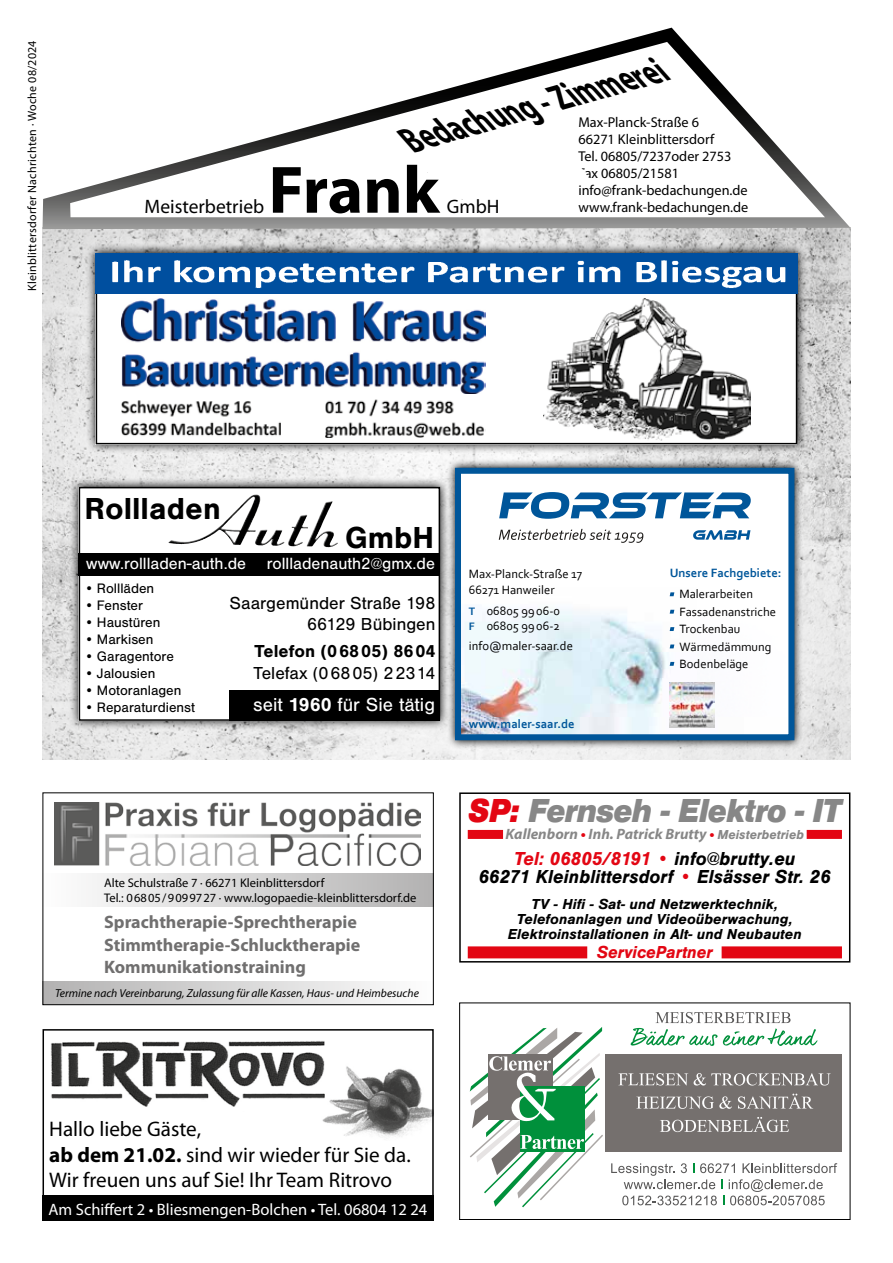
<style>
.page{position:relative;width:893px;height:1263px;background:#fff}
.page>*{position:absolute;margin:0;border:0;box-sizing:border-box;transform-origin:0 0}
.t1{font:700 67.5px "Myriad Pro";letter-spacing:-.005em;color:#000}
.t2{font:italic 700 37.8px "Myriad";color:#000;scale:.71 1}
.t3{font:italic 900 34.5px "Sans";letter-spacing:-.02em;color:#878787;scale:.93 1}
.t4{font:700 31.5px "Sans";color:#000}
.t5{font:21.15px/25.3px "Myriad Pro";color:#000}
.t6{font:italic 700 19.5px/18px "Sans";color:#000;text-align:center;scale:.96 1}
.t7{font:19.5px "Sans";color:#fff}
.t8{font:19.5px "Myriad Pro";color:#000}
.t9{font:700 18px/22.5px "Myriad Pro";color:#706f6f}
.t10{font:18px/21.6px "Sans";color:#000;text-align:right}
.t11{font:700 18px "Sans";letter-spacing:.005em;color:#000}
.t12{font:italic 700 18px "Sans";letter-spacing:-.01em;color:#e30613;scale:.96 1}
.t13{font:16.8px "Sans";color:#fff}
.t14{font:16.5px "Myriad Pro";color:#fff}
.t15{font:italic 700 15px/15px "Sans";color:#000;text-align:center}
.t16{font:italic 700 15px "Myriad Pro";color:#878787}
.t17{font:14.25px/17.1px "Myriad Pro";color:#000}
.t18{font:14.25px "Sans";color:#000}
.t19{font:12.6px/17.4px "Corbel";color:#000}
.t20{font:700 12.6px "Corbel";color:#00569a}
.t21{font:12.45px/15px "Myriad Pro";color:#000}
.t22{font:12px "Myriad Pro";letter-spacing:.02em;color:#000}
.t23{font:italic 11.55px "Myriad Pro";color:#000}
.s1{font-weight:700}
.s2{font-weight:700;font-size:11.25px;color:#00569a}
.s3{color:#e30613}
.s4{font-family:"Sans";font-size:13.5px}
</style>
<div class="page">
<img style="left:43px;top:229px;width:807px;height:530px">
<svg style="left:43px;top:28px;width:807px;height:201px"></svg>
<svg style="left:70px;top:42px;width:755px;height:175px"></svg>
<svg style="left:86px;top:244px;width:721px;height:210px;background:#b1b1b1"></svg>
<div style="left:96px;top:253px;width:701px;height:191px;background:#fff"></div>
<img style="left:326px;top:399px;width:160px;height:39px">
<img style="left:121px;top:401px;width:160px;height:35px">
<img style="left:543px;top:298px;width:207px;height:142px">
<img style="left:121px;top:298px;width:365px;height:96px">
<div style="left:96px;top:253px;width:701px;height:191px;border:2px solid #000"></div>
<img style="left:96px;top:253px;width:701px;height:40px">
<svg style="left:69px;top:478px;width:378px;height:252px;background:#b6b6b6"></svg>
<div style="left:79px;top:487px;width:361px;height:234px;background:#fff"></div>
<div style="left:79px;top:487px;width:361px;height:234px;border:2px solid #000"></div>
<img style="left:204px;top:494px;width:51px;height:43px">
<div style="left:79px;top:553px;width:361px;height:23px;background:#000"></div>
<div style="left:230px;top:690px;width:210px;height:31px;background:#000"></div>
<svg style="left:447px;top:459px;width:356px;height:290px;background:#b4b7b8"></svg>
<div style="left:458px;top:471px;width:333px;height:266px;background:#fff"></div>
<svg style="left:462px;top:492px;width:289px;height:241px"></svg>
<img style="left:670px;top:683px;width:44px;height:44px">
<div style="left:455px;top:468px;width:339px;height:272px;border:6px solid #00569a"></div>
<svg style="left:416px;top:130px;width:175px;height:82px"></svg>
<div style="left:605px;top:1054px;width:237px;height:98px;background:#75706e"></div>
<svg style="left:611px;top:1163px;width:226px;height:42px"></svg>
<svg style="left:660px;top:1117px;width:129px;height:15px"></svg>
<svg style="left:636px;top:1096px;width:96px;height:13px"></svg>
<svg style="left:738px;top:1093px;width:75px;height:16px"></svg>
<svg style="left:618px;top:1073px;width:70px;height:12px"></svg>
<svg style="left:694px;top:1073px;width:137px;height:12px"></svg>
<svg style="left:631px;top:1012px;width:186px;height:34px"></svg>
<svg style="left:469px;top:1027px;width:134px;height:181px"></svg>
<div style="left:459px;top:1002px;width:391px;height:218px;border:1px solid #000"></div>
<div style="left:807px;top:830px;width:35px;height:9px;background:#e30613"></div>
<div style="left:468px;top:830px;width:35px;height:9px;background:#e30613"></div>
<div style="left:468px;top:946px;width:119px;height:12px;background:#e30613"></div>
<div style="left:722px;top:946px;width:120px;height:12px;background:#e30613"></div>
<div style="left:459px;top:792px;width:391px;height:170px;border:2px solid #000"></div>
<img style="left:322px;top:1066px;width:109px;height:71px">
<div style="left:43px;top:1195px;width:391px;height:25px;background:#000"></div>
<img style="left:51px;top:1041px;width:274px;height:71px">
<div style="left:43px;top:1029px;width:391px;height:191px;border:2px solid #000"></div>
<div style="left:43px;top:873px;width:391px;height:34px;background:linear-gradient(to right,#fefefe,#b3b2b2)"></div>
<div style="left:43px;top:981px;width:391px;height:24px;background:linear-gradient(to right,#b3b2b2,#fefefe)"></div>
<div style="left:43px;top:792px;width:391px;height:213px;border:1px solid #000"></div>
<img style="left:55px;top:803px;width:366px;height:62px">
<p class="t22" style="left:25px;top:291px;width:252px;rotate:-90deg">Kleinblittersdorfer Nachrichten · Woche 08/2024</p>
<h3 class="t8" style="left:145px;top:195px;width:121px">Meisterbetrieb</h3>
<h2 class="t2" style="left:404px;top:122px;width:382px;rotate:-16deg">Bedachung - Zimmerei</h2>
<p class="t17" style="left:578px;top:113px;width:171px">Max-Planck-Straße 6<br>66271 Kleinblittersdorf<br>Tel. 06805/7237oder 2753<br>Fax 06805/21581 info@frank-bedachungen.de www.frank-bedachungen.de</p>
<h1 class="t1" style="left:268px;top:146px;width:172px">Frank</h1>
<h3 class="t8" style="left:447px;top:195px;width:54px">GmbH</h3>
<h3 class="t4" style="left:85px;top:491px;width:138px">Rollladen</h3>
<h3 class="t4" style="left:345px;top:519px;width:91px">GmbH</h3>
<h3 class="t13" style="left:86px;top:554px;width:350px">www.rollladen-auth.de rollladenauth2@gmx.de</h3>
<p class="t18" style="left:85px;top:580px;width:71px">• Rollläden</p>
<p class="t18" style="left:85px;top:597px;width:60px">• Fenster</p>
<p class="t18" style="left:85px;top:614px;width:77px">• Haustüren</p>
<p class="t18" style="left:85px;top:631px;width:70px">• Markisen</p>
<p class="t18" style="left:85px;top:648px;width:91px">• Garagentore</p>
<p class="t18" style="left:85px;top:666px;width:72px">• Jalousien</p>
<p class="t18" style="left:85px;top:683px;width:98px">• Motoranlagen</p>
<p class="t18" style="left:85px;top:700px;width:112px">• Reparaturdienst</p>
<h3 class="t10" style="left:230px;top:592px;width:207px">Saargemünder Straße 198<br>66129 Bübingen</h3>
<h3 class="t11" style="left:254px;top:641px;width:183px">Telefon (06805) 8604</h3>
<h3 class="t10" style="left:253px;top:662px;width:183px">Telefax (06805) 22314</h3>
<h3 class="t7" style="left:253px;top:694px;width:183px">seit <span class="s1">1960</span> für Sie tätig</h3>
<p class="t21" style="left:104px;top:875px;width:314px">Alte Schulstraße 7 · 66271 Kleinblittersdorf<br>Tel.: 06805/9099727 · www.logopaedie-kleinblittersdorf.de</p>
<h3 class="t9" style="left:104px;top:910px;width:258px">Sprachtherapie-Sprechtherapie<br>Stimmtherapie-Schlucktherapie<br>Kommunikationstraining</h3>
<p class="t23" style="left:55px;top:986px;width:365px">Termine nach Vereinbarung, Zulassung für alle Kassen, Haus- und Heimbesuche</p>
<p class="t19" style="left:469px;top:565px;width:115px;line-height:16.2px">Max-Planck-Straße 17<br>66271 Hanweiler</p>
<p class="t19" style="left:469px;top:603px;width:93px;line-height:15.1px"><span class="s2">T</span> 06805 99 06-0<br><span class="s2">F</span> 06805 99 06-2</p>
<p class="t19" style="left:469px;top:637px;width:106px">info@maler-saar.de</p>
<p class="t20" style="left:469px;top:715px;width:107px">www.maler-saar.de</p>
<p class="t20" style="left:670px;top:565px;width:113px">Unsere Fachgebiete:</p>
<p class="t19" style="left:679px;top:585px;width:98px">Malerarbeiten<br>Fassadenanstriche<br>Trockenbau<br>Wärmedämmung<br>Bodenbeläge</p>
<h3 class="t3" style="left:468px;top:791px;width:403px"><span class="s3">SP:</span> Fernseh - Elektro - IT</h3>
<p class="t16" style="left:506px;top:824px;width:300px">Kallenborn <span class="s3">•</span> Inh. Patrick Brutty <span class="s3">•</span> <span class="s4">Meisterbetrieb</span></p>
<h3 class="t6" style="left:479px;top:850px;width:368px"><span class="s3">Tel: 06805/8191 •</span> info@brutty.eu<br>66271 Kleinblittersdorf <span class="s3">•</span> Elsässer Str. 26</h3>
<p class="t15" style="left:508px;top:896px;width:295px">TV - Hifi - Sat- und Netzwerktechnik,<br>Telefonanlagen und Videoüberwachung,<br>Elektroinstallationen in Alt- und Neubauten</p>
<h3 class="t12" style="left:597px;top:942px;width:122px">ServicePartner</h3>
<h3 class="t5" style="left:49px;top:1116px;width:363px">Hallo liebe Gäste,<br><span class="s1">ab dem 21.02.</span> sind wir wieder für Sie da.<br>Wir freuen uns auf Sie! Ihr Team Ritrovo</h3>
<h3 class="t14" style="left:48px;top:1199px;width:380px">Am Schiffert 2 • Bliesmengen-Bolchen • Tel. 06804 12 24</h3>
</div>
